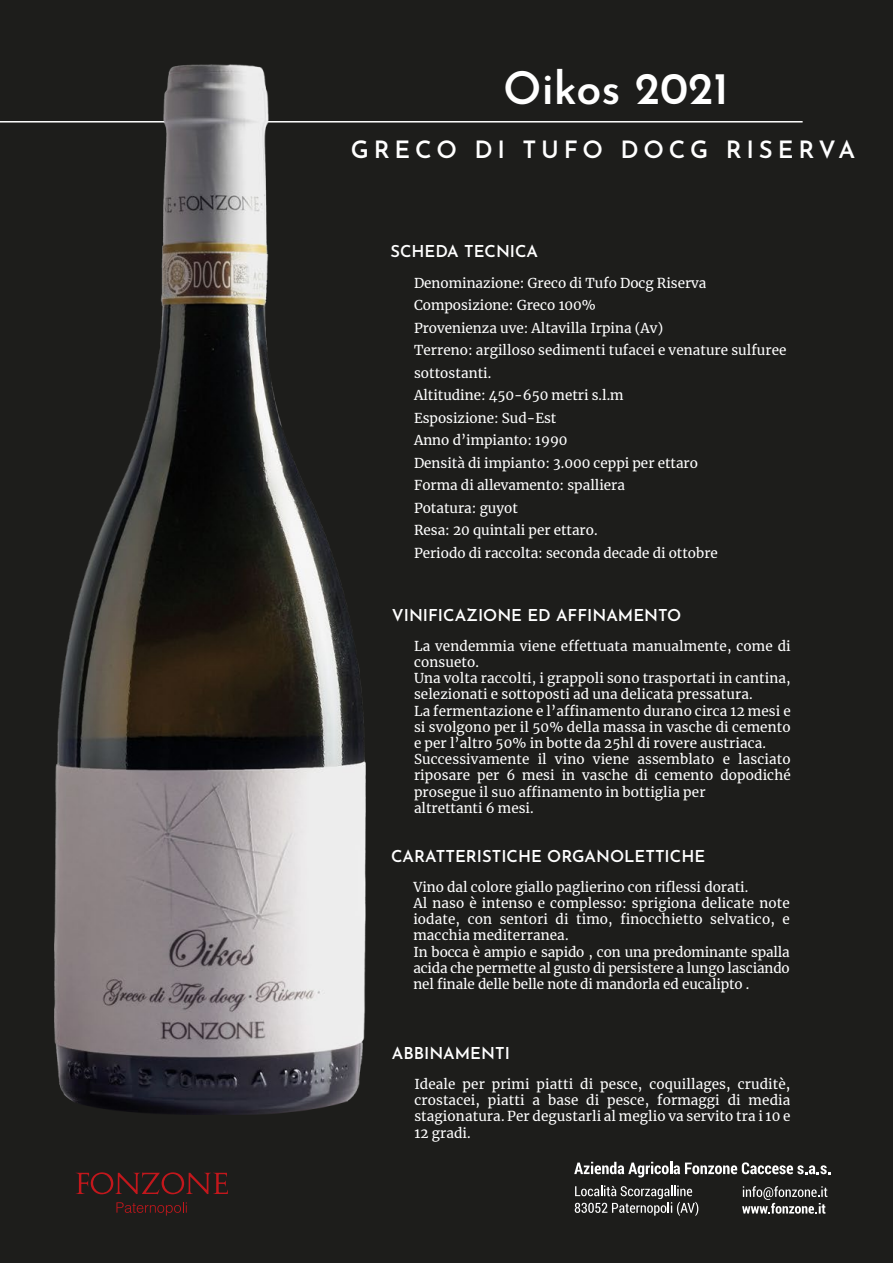
<style>
.page{position:relative;width:893px;height:1263px;background:#1d1d1b}
.page>*{position:absolute;margin:0;border:0;box-sizing:border-box;transform-origin:0 0}
.t1{font:100 45px "Josefin Sans";color:#fff}
.t2{font:100 24px "Josefin Sans";letter-spacing:.2em;color:#fff}
.t3{font:100 16.5px "Josefin Sans";color:#fff}
.t4{font:13.5px/16.2px "Merriweather";letter-spacing:.005em;color:#fff}
</style>
<div class="page">
<hr style="left:0;top:121px;width:803px;height:2px;background:#fff">
<svg style="left:574px;top:1162px;width:256px;height:15px"></svg>
<svg style="left:575px;top:1185px;width:123px;height:31px"></svg>
<svg style="left:742px;top:1186px;width:85px;height:28px"></svg>
<svg style="left:75px;top:1172px;width:153px;height:22px"></svg>
<svg style="left:116px;top:1202px;width:71px;height:13px"></svg>
<img style="left:55px;top:64px;width:311px;height:1050px">
<h1 class="t1" style="left:503px;top:55px;width:227px">Oikos 2021</h1>
<h2 class="t2" style="left:351px;top:132px;width:506px">GRECO DI TUFO DOCG RISERVA</h2>
<p class="t3" style="left:390px;top:239px;width:149px">SCHEDA TECNICA</p>
<p class="t4" style="left:414px;top:271px;width:374px;line-height:22.5px">Denominazione: Greco di Tufo Docg Riserva Composizione: Greco 100%<br>Provenienza uve: Altavilla Irpina (Av)<br>Terreno: argilloso sedimenti tufacei e venature sulfuree sottostanti.<br>Altitudine: 450-650 metri s.l.m<br>Esposizione: Sud-Est<br>Anno d’impianto: 1990<br>Densità di impianto: 3.000 ceppi per ettaro<br>Forma di allevamento: spalliera<br>Potatura: guyot<br>Resa: 20 quintali per ettaro.<br>Periodo di raccolta: seconda decade di ottobre</p>
<p class="t3" style="left:392px;top:603px;width:291px">VINIFICAZIONE ED AFFINAMENTO</p>
<p class="t4" style="left:414px;top:637px;width:378px">La vendemmia viene effettuata manualmente, come di consueto.<br>Una volta raccolti, i grappoli sono trasportati in cantina, selezionati e sottoposti ad una delicata pressatura.<br>La fermentazione e l’affinamento durano circa 12 mesi e si svolgono per il 50% della massa in vasche di cemento e per l’altro 50% in botte da 25hl di rovere austriaca.<br>Successivamente il vino viene assemblato e lasciato riposare per 6 mesi in vasche di cemento dopodiché prosegue il suo affinamento in bottiglia per<br>altrettanti 6 mesi.</p>
<p class="t3" style="left:391px;top:844px;width:316px">CARATTERISTICHE ORGANOLETTICHE</p>
<p class="t4" style="left:413px;top:878px;width:378px">Vino dal colore giallo paglierino con riflessi dorati.<br>Al naso è intenso e complesso: sprigiona delicate note iodate, con sentori di timo, finocchietto selvatico, e macchia mediterranea.<br>In bocca è ampio e sapido , con una predominante spalla acida che permette al gusto di persistere a lungo lasciando nel finale delle belle note di mandorla ed eucalipto .</p>
<p class="t3" style="left:392px;top:1041px;width:120px">ABBINAMENTI</p>
<p class="t4" style="left:414px;top:1075px;width:378px;text-align:justify">Ideale per primi piatti di pesce, coquillages, cruditè, crostacei, piatti a base di pesce, formaggi di media stagionatura. Per degustarli al meglio va servito tra i 10 e 12 gradi.</p>
</div>
